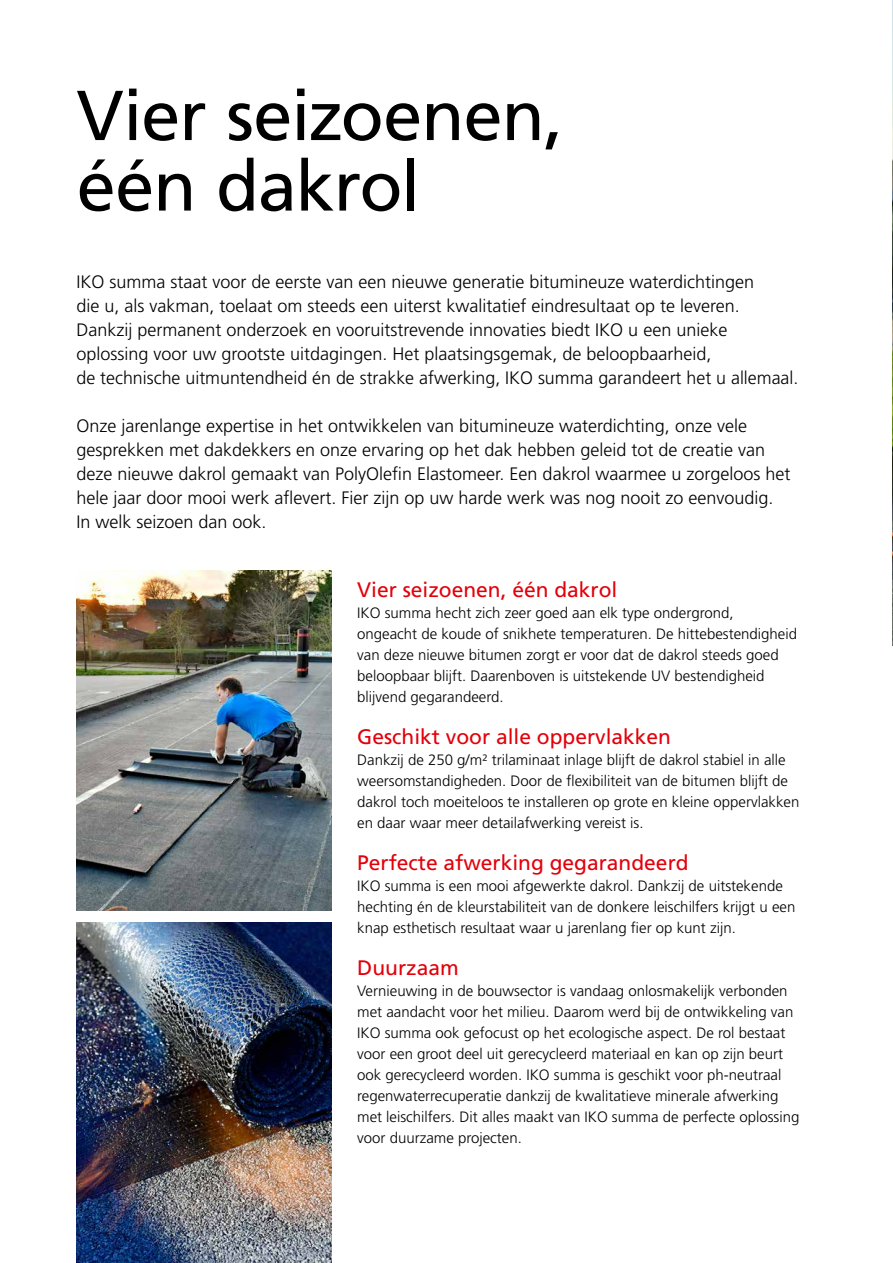
<style>
.page{position:relative;width:893px;height:1263px;background:#fff}
.page>*{position:absolute;margin:0;border:0;box-sizing:border-box;transform-origin:0 0}
.t1{font:70.5px/70.5px "Frutiger LT Std";letter-spacing:-.015em;color:#000}
.t2{font:21px "Frutiger LT Std";color:#e3000b}
.t3{font:300 18px/24px "Frutiger LT Std";color:#000}
.t4{font:300 15px/21px "Frutiger LT Std";color:#000}
</style>
<div class="page">
<img style="left:77px;top:571px;width:255px;height:340px">
<img style="left:892px;top:0;width:1px;height:645px">
<img style="left:77px;top:923px;width:255px;height:340px">
<h1 class="t1" style="left:77px;top:81px;width:489px">Vier seizoenen, één dakrol</h1>
<p class="t3" style="left:77px;top:270px;width:723px">IKO summa staat voor de eerste van een nieuwe generatie bitumineuze waterdichtingen<br>die u, als vakman, toelaat om steeds een uiterst kwalitatief eindresultaat op te leveren.<br>Dankzij permanent onderzoek en vooruitstrevende innovaties biedt IKO u een unieke oplossing voor uw grootste uitdagingen. Het plaatsingsgemak, de beloopbaarheid,<br>de technische uitmuntendheid én de strakke afwerking, IKO summa garandeert het u allemaal.</p>
<p class="t3" style="left:77px;top:414px;width:715px">Onze jarenlange expertise in het ontwikkelen van bitumineuze waterdichting, onze vele gesprekken met dakdekkers en onze ervaring op het dak hebben geleid tot de creatie van deze nieuwe dakrol gemaakt van PolyOlefin Elastomeer. Een dakrol waarmee u zorgeloos het hele jaar door mooi werk aflevert. Fier zijn op uw harde werk was nog nooit zo eenvoudig.<br>In welk seizoen dan ook.</p>
<h2 class="t2" style="left:357px;top:578px;width:262px">Vier seizoenen, één dakrol</h2>
<p class="t4" style="left:357px;top:603px;width:441px">IKO summa hecht zich zeer goed aan elk type ondergrond, ongeacht de koude of snikhete temperaturen. De hittebestendigheid van deze nieuwe bitumen zorgt er voor dat de dakrol steeds goed beloopbaar blijft. Daarenboven is uitstekende UV bestendigheid blijvend gegarandeerd.</p>
<h2 class="t2" style="left:357px;top:725px;width:315px">Geschikt voor alle oppervlakken</h2>
<p class="t4" style="left:357px;top:750px;width:444px">Dankzij de 250 g/m² trilaminaat inlage blijft de dakrol stabiel in alle weersomstandigheden. Door de flexibiliteit van de bitumen blijft de dakrol toch moeiteloos te installeren op grote en kleine oppervlakken en daar waar meer detailafwerking vereist is.</p>
<h2 class="t2" style="left:357px;top:851px;width:333px">Perfecte afwerking gegarandeerd</h2>
<p class="t4" style="left:357px;top:876px;width:440px">IKO summa is een mooi afgewerkte dakrol. Dankzij de uitstekende hechting én de kleurstabiliteit van de donkere leischilfers krijgt u een knap esthetisch resultaat waar u jarenlang fier op kunt zijn.</p>
<h2 class="t2" style="left:357px;top:956px;width:103px">Duurzaam</h2>
<p class="t4" style="left:357px;top:981px;width:444px">Vernieuwing in de bouwsector is vandaag onlosmakelijk verbonden met aandacht voor het milieu. Daarom werd bij de ontwikkeling van IKO summa ook gefocust op het ecologische aspect. De rol bestaat voor een groot deel uit gerecycleerd materiaal en kan op zijn beurt ook gerecycleerd worden. IKO summa is geschikt voor ph-neutraal regenwaterrecuperatie dankzij de kwalitatieve minerale afwerking met leischilfers. Dit alles maakt van IKO summa de perfecte oplossing voor duurzame projecten.</p>
</div>
